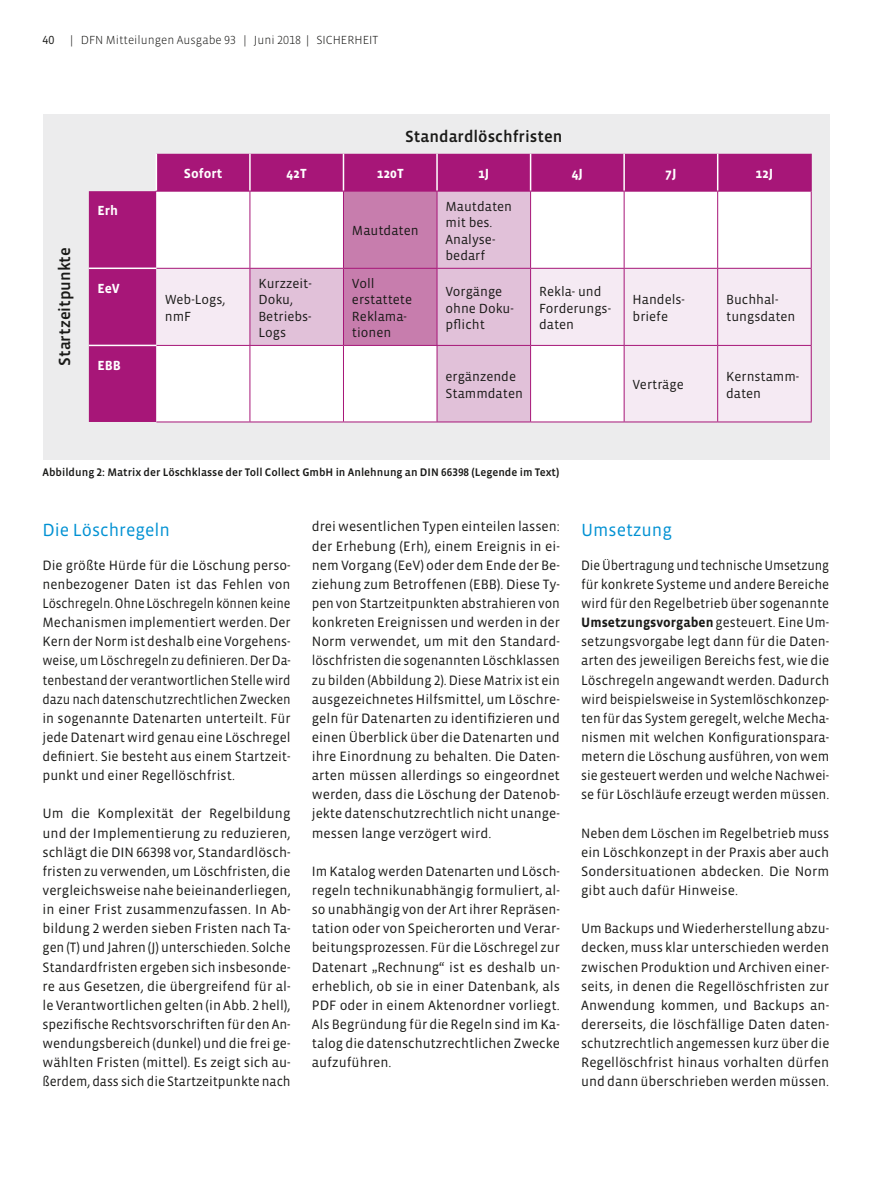
<style>
.page{position:relative;width:893px;height:1191px;background:#fff}
.page>*{position:absolute;margin:0;border:0;box-sizing:border-box;transform-origin:0 0}
.t1{font:18px "Vista Sans OT";color:#0091d3}
.t2{font:500 16.5px "Vista Sans OT";color:#1a1a18}
.t3{font:13.8px/19.2px "Vista Sans OT";color:#1a1a18;text-align:justify}
.t4{font:13.8px/19.2px "Vista Sans OT";color:#1a1a18;text-align:justify;scale:.93 1}
.t5{font:13.5px/16.2px "Vista Sans OT";color:#1a1a18}
.t6{font:700 13.5px "Vista Sans OT";color:#fff}
.t7{font:300 12px "Vista Sans OT";color:#1a1a18}
.t8{font:12px "Vista Sans OT";color:#1a1a18}
.t9{font:500 11.25px "Vista Sans OT";color:#1a1a18}
.s1{font-weight:700}
</style>
<div class="page">
<div style="left:43px;top:114px;width:786px;height:345px;background:#ececed"></div>
<svg style="left:89px;top:154px;width:722px;height:268px;background:#ab237f"></svg>
<div style="left:156px;top:192px;width:655px;height:76px;background:#fff"></div>
<svg style="left:251px;top:192px;width:279px;height:76px;background:#e2bed6"></svg>
<svg style="left:156px;top:269px;width:655px;height:152px"></svg>
<hr style="left:156px;top:154px;width:1px;height:37px;background:#fff">
<hr style="left:249px;top:154px;width:2px;height:37px;background:#fff">
<hr style="left:343px;top:154px;width:1px;height:37px;background:#fff">
<hr style="left:436px;top:154px;width:2px;height:37px;background:#fff">
<hr style="left:530px;top:154px;width:1px;height:37px;background:#fff">
<hr style="left:623px;top:154px;width:2px;height:37px;background:#fff">
<hr style="left:717px;top:154px;width:1px;height:37px;background:#fff">
<hr style="left:156px;top:191px;width:94px;height:1px;background:#a71678">
<hr style="left:250px;top:191px;width:93px;height:1px;background:#a71678">
<hr style="left:250px;top:191px;width:1px;height:77px;background:#a71678">
<hr style="left:343px;top:191px;width:94px;height:1px;background:#a71678">
<hr style="left:343px;top:191px;width:1px;height:77px;background:#a71678">
<hr style="left:437px;top:191px;width:94px;height:1px;background:#a71678">
<hr style="left:437px;top:191px;width:1px;height:77px;background:#a71678">
<hr style="left:531px;top:191px;width:93px;height:1px;background:#a71678">
<hr style="left:530px;top:191px;width:1px;height:77px;background:#a71678">
<hr style="left:624px;top:191px;width:94px;height:1px;background:#a71678">
<hr style="left:624px;top:191px;width:1px;height:77px;background:#a71678">
<hr style="left:718px;top:191px;width:94px;height:1px;background:#a71678">
<hr style="left:717px;top:191px;width:1px;height:77px;background:#a71678">
<hr style="left:156px;top:268px;width:94px;height:1px;background:#a71678">
<hr style="left:250px;top:268px;width:93px;height:1px;background:#a71678">
<hr style="left:250px;top:269px;width:1px;height:76px;background:#a71678">
<hr style="left:343px;top:268px;width:94px;height:1px;background:#a71678">
<hr style="left:343px;top:269px;width:1px;height:76px;background:#a71678">
<hr style="left:437px;top:268px;width:94px;height:1px;background:#a71678">
<hr style="left:437px;top:269px;width:1px;height:76px;background:#a71678">
<hr style="left:531px;top:268px;width:93px;height:1px;background:#a71678">
<hr style="left:530px;top:269px;width:1px;height:76px;background:#a71678">
<hr style="left:624px;top:268px;width:94px;height:1px;background:#a71678">
<hr style="left:624px;top:269px;width:1px;height:76px;background:#a71678">
<hr style="left:718px;top:268px;width:94px;height:1px;background:#a71678">
<hr style="left:717px;top:269px;width:1px;height:76px;background:#a71678">
<hr style="left:156px;top:345px;width:94px;height:1px;background:#a71678">
<hr style="left:250px;top:345px;width:93px;height:1px;background:#a71678">
<hr style="left:250px;top:346px;width:1px;height:75px;background:#a71678">
<hr style="left:343px;top:345px;width:94px;height:1px;background:#a71678">
<hr style="left:343px;top:346px;width:1px;height:75px;background:#a71678">
<hr style="left:437px;top:345px;width:94px;height:1px;background:#a71678">
<hr style="left:437px;top:346px;width:1px;height:75px;background:#a71678">
<hr style="left:531px;top:345px;width:93px;height:1px;background:#a71678">
<hr style="left:530px;top:346px;width:1px;height:75px;background:#a71678">
<hr style="left:624px;top:345px;width:94px;height:1px;background:#a71678">
<hr style="left:624px;top:346px;width:1px;height:75px;background:#a71678">
<hr style="left:718px;top:345px;width:94px;height:1px;background:#a71678">
<hr style="left:717px;top:346px;width:1px;height:75px;background:#a71678">
<hr style="left:156px;top:421px;width:94px;height:1px;background:#a71678">
<hr style="left:250px;top:421px;width:93px;height:1px;background:#a71678">
<hr style="left:343px;top:421px;width:94px;height:1px;background:#a71678">
<hr style="left:437px;top:421px;width:94px;height:1px;background:#a71678">
<hr style="left:531px;top:421px;width:93px;height:1px;background:#a71678">
<hr style="left:624px;top:421px;width:94px;height:1px;background:#a71678">
<hr style="left:718px;top:421px;width:94px;height:1px;background:#a71678">
<hr style="left:89px;top:267px;width:67px;height:2px;background:#fff">
<hr style="left:89px;top:345px;width:67px;height:1px;background:#fff">
<hr style="left:811px;top:154px;width:1px;height:37px;background:#a71678">
<hr style="left:811px;top:191px;width:1px;height:77px;background:#a71678">
<hr style="left:811px;top:269px;width:1px;height:76px;background:#a71678">
<hr style="left:811px;top:346px;width:1px;height:75px;background:#a71678">
<p class="t8" style="left:43px;top:34px;width:13px">40</p>
<p class="t7" style="left:70px;top:34px;width:310px">| DFN Mitteilungen Ausgabe 93 | Juni 2018 | SICHERHEIT</p>
<p class="t2" style="left:405px;top:128px;width:159px">Standardlöschfristen</p>
<p class="t2" style="left:56px;top:366px;width:120px;rotate:-90deg">Startzeitpunkte</p>
<p class="t6" style="left:97px;top:204px;width:22px">Erh</p>
<p class="t6" style="left:97px;top:281px;width:24px">EeV</p>
<p class="t6" style="left:97px;top:358px;width:25px">EBB</p>
<p class="t6" style="left:184px;top:167px;width:40px">Sofort</p>
<p class="t6" style="left:287px;top:167px;width:22px">42T</p>
<p class="t6" style="left:377px;top:167px;width:29px">120T</p>
<p class="t6" style="left:478px;top:167px;width:13px">1J</p>
<p class="t6" style="left:572px;top:167px;width:13px">4J</p>
<p class="t6" style="left:665px;top:167px;width:13px">7J</p>
<p class="t6" style="left:755px;top:167px;width:19px">12J</p>
<p class="t5" style="left:165px;top:292px;width:62px">Web-Logs, nmF</p>
<p class="t5" style="left:352px;top:223px;width:68px">Mautdaten</p>
<p class="t5" style="left:445px;top:199px;width:68px">Mautdaten mit bes.<br>Analyse&shy;bedarf</p>
<p class="t5" style="left:258px;top:276px;width:55px">Kurzzeit-<br>Doku,<br>Betriebs-<br>Logs</p>
<p class="t5" style="left:352px;top:276px;width:62px">Voll erstattete<br>Reklama&shy;tionen</p>
<p class="t5" style="left:445px;top:284px;width:70px">Vorgänge ohne Doku&shy;pflicht</p>
<p class="t5" style="left:539px;top:284px;width:73px">Rekla- und<br>Forderungs&shy;daten</p>
<p class="t5" style="left:633px;top:292px;width:54px">Handels&shy;briefe</p>
<p class="t5" style="left:726px;top:292px;width:71px">Buchhal&shy;tungsdaten</p>
<p class="t5" style="left:445px;top:369px;width:79px">ergänzende<br>Stammdaten</p>
<p class="t5" style="left:633px;top:377px;width:53px">Verträge</p>
<p class="t5" style="left:726px;top:369px;width:75px">Kernstamm&shy;daten</p>
<p class="t9" style="left:43px;top:466px;width:518px">Abbildung 2: Matrix der Löschklasse der Toll Collect GmbH in Anlehnung an DIN 66398 (Legende im Text)</p>
<h1 class="t1" style="left:43px;top:521px;width:129px">Die Löschregeln</h1>
<p class="t3" style="left:43px;top:556px;width:250px">Die größte Hürde für die Löschung perso&shy;nenbezogener Daten ist das Fehlen von Löschregeln. Ohne Löschregeln können keine Mechanismen implementiert werden. Der Kern der Norm ist deshalb eine Vorgehens&shy;weise, um Löschregeln zu definieren. Der Da&shy;tenbestand der verantwortlichen Stelle wird dazu nach datenschutzrechtlichen Zwecken in sogenannte Datenarten unterteilt. Für jede Datenart wird genau eine Löschregel definiert. Sie besteht aus einem Startzeit&shy;punkt und einer Regellöschfrist.</p>
<p class="t3" style="left:43px;top:804px;width:250px">Um die Komplexität der Regelbildung und der Implementierung zu reduzieren, schlägt die DIN 66398 vor, Standardlösch&shy;fristen zu verwenden, um Löschfristen, die vergleichsweise nahe beieinanderliegen, in einer Frist zusammenzufassen. In Ab&shy;bildung 2 werden sieben Fristen nach Ta&shy;gen (T) und Jahren (J) unterschieden. Solche Standardfristen ergeben sich insbesonde&shy;re aus Gesetzen, die übergreifend für al&shy;le Verantwortlichen gelten (in Abb. 2 hell), spezifische Rechtsvorschriften für den An&shy;wendungsbereich (dunkel) und die frei ge&shy;wählten Fristen (mittel). Es zeigt sich au&shy;ßerdem, dass sich die Startzeitpunkte nach</p>
<p class="t3" style="left:312px;top:517px;width:250px">drei wesentlichen Typen einteilen lassen: der Erhebung (Erh), einem Ereignis in ei&shy;nem Vorgang (EeV) oder dem Ende der Be&shy;ziehung zum Betroffenen (EBB). Diese Ty&shy;pen von Startzeitpunkten abstrahieren von konkreten Ereignissen und werden in der Norm verwendet, um mit den Standard&shy;löschfristen die sogenannten Löschklassen zu bilden (Abbildung 2). Diese Matrix ist ein ausgezeichnetes Hilfsmittel, um Löschre&shy;geln für Datenarten zu identifizieren und einen Überblick über die Datenarten und ihre Einordnung zu behalten. Die Daten&shy;arten müssen allerdings so eingeordnet werden, dass die Löschung der Datenob&shy;jekte datenschutzrechtlich nicht unange&shy;messen lange verzögert wird.</p>
<p class="t3" style="left:312px;top:862px;width:250px">Im Katalog werden Datenarten und Lösch&shy;regeln technikunabhängig formuliert, al&shy;so unabhängig von der Art ihrer Repräsen&shy;tation oder von Speicherorten und Verar&shy;beitungsprozessen. Für die Löschregel zur Datenart „Rechnung“ ist es deshalb un&shy;erheblich, ob sie in einer Datenbank, als PDF oder in einem Aktenordner vorliegt.<br>Als Begründung für die Regeln sind im Ka&shy;talog die datenschutzrechtlichen Zwecke aufzuführen.</p>
<h1 class="t1" style="left:581px;top:521px;width:93px">Umsetzung</h1>
<p class="t4" style="left:581px;top:556px;width:268px">Die Übertragung und technische Umsetzung für konkrete Systeme und andere Bereiche wird für den Regelbetrieb über sogenannte <span class="s1">Umsetzungsvorgaben</span> gesteuert. Eine Um&shy;setzungsvorgabe legt dann für die Daten&shy;arten des jeweiligen Bereichs fest, wie die Löschregeln angewandt werden. Dadurch wird beispielsweise in Systemlöschkonzep&shy;ten für das System geregelt, welche Mecha&shy;nismen mit welchen Konfigurationspara&shy;metern die Löschung ausführen, von wem sie gesteuert werden und welche Nachwei&shy;se für Löschläufe erzeugt werden müssen.</p>
<p class="t3" style="left:581px;top:823px;width:250px">Neben dem Löschen im Regelbetrieb muss ein Löschkonzept in der Praxis aber auch Sondersituationen abdecken. Die Norm gibt auch dafür Hinweise.</p>
<p class="t3" style="left:581px;top:919px;width:250px">Um Backups und Wiederherstellung abzu&shy;decken, muss klar unterschieden werden zwischen Produktion und Archiven einer&shy;seits, in denen die Regellöschfristen zur Anwendung kommen, und Backups an&shy;dererseits, die löschfällige Daten daten&shy;schutzrechtlich angemessen kurz über die Regellöschfrist hinaus vorhalten dürfen und dann überschrieben werden müssen.</p>
</div>
